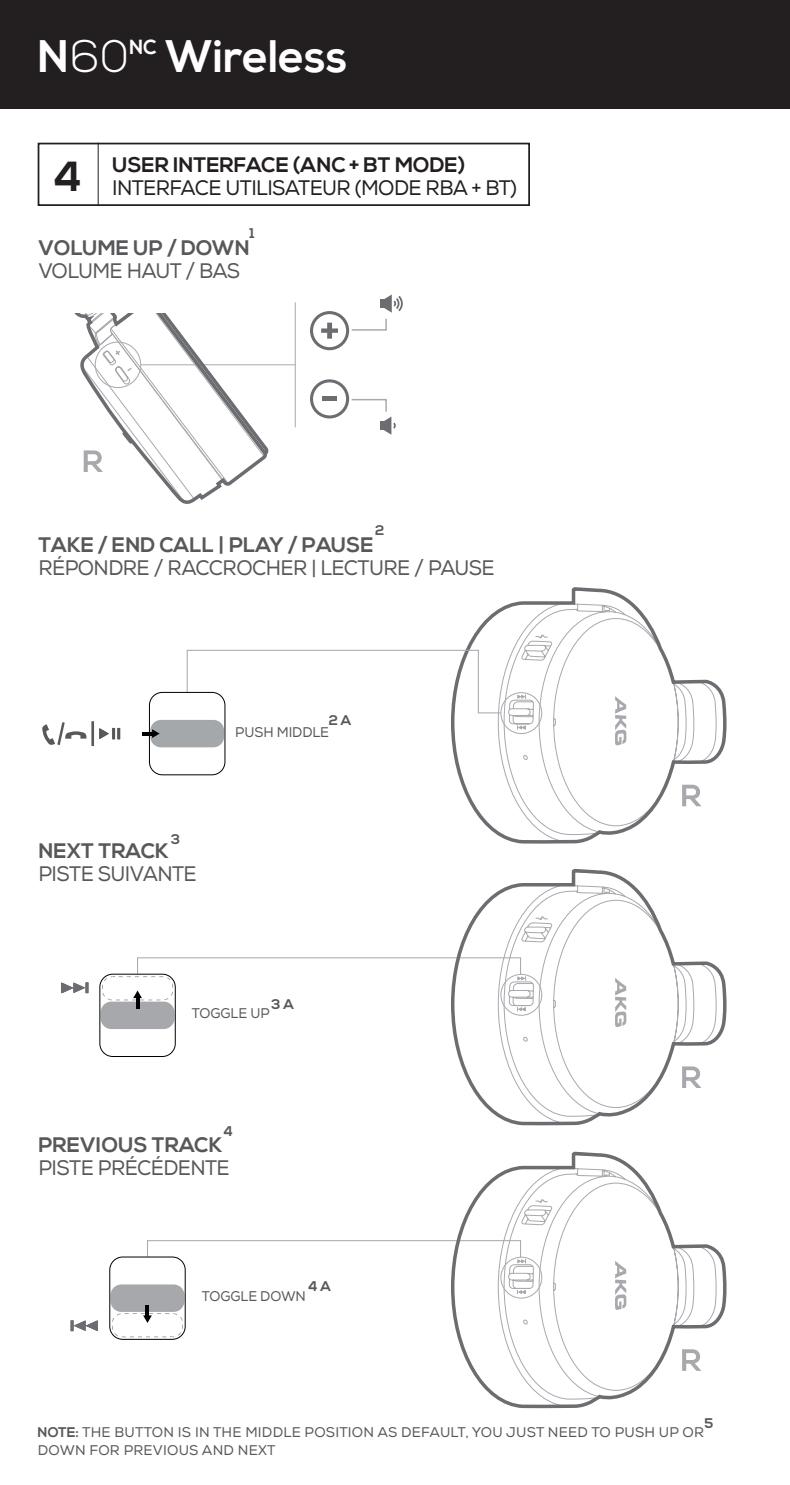
<style>
.page{position:relative;width:790px;height:1485px;background:#fff}
.page>*{position:absolute;margin:0;border:0;box-sizing:border-box;transform-origin:0 0}
.t1{font:700 45.5px "Nexa";color:#fff}
.t2{font:300 45.5px "Nexa";color:#fff}
.t3{font:700 42px "Nexa";color:#231f20}
.t4{font:21px "Nexa";letter-spacing:-.03em;color:#57585a;scale:.96 1}
.t5{font:700 21px "Nexa";color:#57585a}
.t6{font:21px "Nexa";letter-spacing:-.03em;color:#231f20;scale:.96 1}
.t7{font:700 21px "Nexa";color:#231f20}
.t8{font:700 20.3px "Nexa";color:#fff}
.t9{font:14px/17.5px "Nexa";letter-spacing:.015em;color:#57585a}
.t10{font:14px "Nexa";letter-spacing:-.005em;color:#57585a}
.t11{font:700 14px "Nexa";color:#57585a}
.s1{font-weight:700}
</style>
<div class="page">
<div style="left:0;top:0;width:790px;height:109px;background:#231f20"></div>
<div style="left:38px;top:143px;width:492px;height:63px;border:2px solid #231f20"></div>
<hr style="left:98px;top:143px;width:1px;height:63px;background:#231f20">
<div style="left:322px;top:396px;width:15px;height:5px;background:#6c6d70"></div>
<div style="left:310px;top:379px;width:39px;height:39px;border:3px solid #6c6d70;border-radius:50%"></div>
<svg style="left:321px;top:322px;width:17px;height:16px"></svg>
<div style="left:310px;top:311px;width:39px;height:39px;border:3px solid #6c6d70;border-radius:50%"></div>
<hr style="left:141px;top:364px;width:155px;height:1px;background:#a8a9ad">
<hr style="left:295px;top:302px;width:1px;height:125px;background:#a8a9ad">
<svg style="left:351px;top:399px;width:45px;height:35px"></svg>
<svg style="left:351px;top:294px;width:52px;height:37px"></svg>
<svg style="left:451px;top:587px;width:276px;height:257px"></svg>
<svg style="left:517px;top:694px;width:9px;height:4px"></svg>
<svg style="left:517px;top:725px;width:8px;height:4px"></svg>
<svg style="left:535px;top:634px;width:13px;height:4px"></svg>
<div style="left:500px;top:692px;width:42px;height:41px;border:1px solid #a8a9ad;border-radius:50%"></div>
<svg style="left:615px;top:696px;width:11px;height:50px"></svg>
<svg style="left:682px;top:784px;width:19px;height:22px"></svg>
<svg style="left:186px;top:649px;width:316px;height:64px"></svg>
<div style="left:150px;top:719px;width:74px;height:28px;background:#a5a8ab;border-radius:11px"></div>
<div style="left:149px;top:692px;width:76px;height:83px;border:1px solid #000;border-radius:13px"></div>
<svg style="left:142px;top:729px;width:18px;height:9px"></svg>
<svg style="left:99px;top:727px;width:21px;height:12px"></svg>
<svg style="left:42px;top:722px;width:44px;height:23px"></svg>
<hr style="left:91px;top:721px;width:3px;height:25px;background:#57585a">
<div style="left:137px;top:957px;width:384px;height:17px;border:1px solid #a8a9ad"></div>
<div style="left:101px;top:1001px;width:73px;height:27px;background:#a6a8ab;border-radius:11px"></div>
<div style="left:99px;top:973px;width:77px;height:83px;border:1px solid #000;border-radius:13px"></div>
<svg style="left:102px;top:976px;width:71px;height:32px"></svg>
<svg style="left:61px;top:982px;width:27px;height:11px"></svg>
<svg style="left:449px;top:868px;width:278px;height:258px"></svg>
<svg style="left:517px;top:976px;width:9px;height:4px"></svg>
<svg style="left:517px;top:1007px;width:8px;height:4px"></svg>
<svg style="left:535px;top:916px;width:13px;height:4px"></svg>
<div style="left:500px;top:973px;width:42px;height:42px;border:1px solid #a8a9ad;border-radius:50%"></div>
<svg style="left:615px;top:977px;width:11px;height:50px"></svg>
<svg style="left:682px;top:1066px;width:19px;height:21px"></svg>
<svg style="left:71px;top:1320px;width:27px;height:10px"></svg>
<div style="left:147px;top:1239px;width:374px;height:18px;border:1px solid #a8a9ad"></div>
<svg style="left:449px;top:1151px;width:278px;height:258px"></svg>
<svg style="left:517px;top:1259px;width:9px;height:3px"></svg>
<svg style="left:517px;top:1289px;width:8px;height:4px"></svg>
<svg style="left:535px;top:1198px;width:13px;height:4px"></svg>
<div style="left:500px;top:1256px;width:42px;height:42px;border:1px solid #a8a9ad;border-radius:50%"></div>
<svg style="left:615px;top:1260px;width:11px;height:50px"></svg>
<svg style="left:682px;top:1348px;width:19px;height:22px"></svg>
<div style="left:111px;top:1284px;width:73px;height:27px;background:#a6a8ab;border-radius:11px"></div>
<div style="left:109px;top:1256px;width:77px;height:83px;border:1px solid #000;border-radius:13px"></div>
<svg style="left:112px;top:1305px;width:71px;height:32px"></svg>
<svg style="left:74px;top:313px;width:199px;height:191px"></svg>
<p class="t2" style="left:38px;top:29px;width:93px"><span class="s1">N</span>60</p>
<p class="t8" style="left:129px;top:35px;width:29px">NC</p>
<p class="t1" style="left:165px;top:30px;width:184px">Wireless</p>
<p class="t3" style="left:53px;top:152px;width:30px">4</p>
<p class="t7" style="left:112px;top:153px;width:354px">USER INTERFACE (ANC + BT MODE)</p>
<p class="t6" style="left:112px;top:175px;width:423px">INTERFACE UTILISATEUR (MODE RBA + BT)</p>
<p class="t11" style="left:249px;top:225px;width:7px">1</p>
<p class="t5" style="left:38px;top:236px;width:213px">VOLUME UP / DOWN</p>
<p class="t4" style="left:38px;top:258px;width:212px">VOLUME HAUT / BAS</p>
<p class="t11" style="left:375px;top:521px;width:11px">2</p>
<p class="t5" style="left:38px;top:532px;width:336px">TAKE / END CALL | PLAY / PAUSE</p>
<p class="t4" style="left:38px;top:554px;width:477px">RÉPONDRE / RACCROCHER | LECTURE / PAUSE</p>
<p class="t11" style="left:171px;top:831px;width:11px">3</p>
<p class="t5" style="left:38px;top:838px;width:132px">NEXT TRACK</p>
<p class="t4" style="left:38px;top:860px;width:166px">PISTE SUIVANTE</p>
<p class="t11" style="left:329px;top:712px;width:24px">2 A</p>
<p class="t10" style="left:235px;top:723px;width:95px">PUSH MIDDLE</p>
<p class="t11" style="left:271px;top:996px;width:24px">3 A</p>
<p class="t10" style="left:192px;top:1004px;width:79px">TOGGLE UP</p>
<p class="t11" style="left:223px;top:1123px;width:11px">4</p>
<p class="t5" style="left:38px;top:1132px;width:185px">PREVIOUS TRACK</p>
<p class="t4" style="left:38px;top:1154px;width:201px">PISTE PRÉCÉDENTE</p>
<p class="t11" style="left:308px;top:1277px;width:24px">4 A</p>
<p class="t10" style="left:202px;top:1287px;width:106px">TOGGLE DOWN</p>
<p class="t11" style="left:704px;top:1414px;width:10px">5</p>
<p class="t9" style="left:38px;top:1423px;width:668px"><span class="s1">NOTE:</span> THE BUTTON IS IN THE MIDDLE POSITION AS DEFAULT, YOU JUST NEED TO PUSH UP OR<br>DOWN FOR PREVIOUS AND NEXT</p>
</div>
